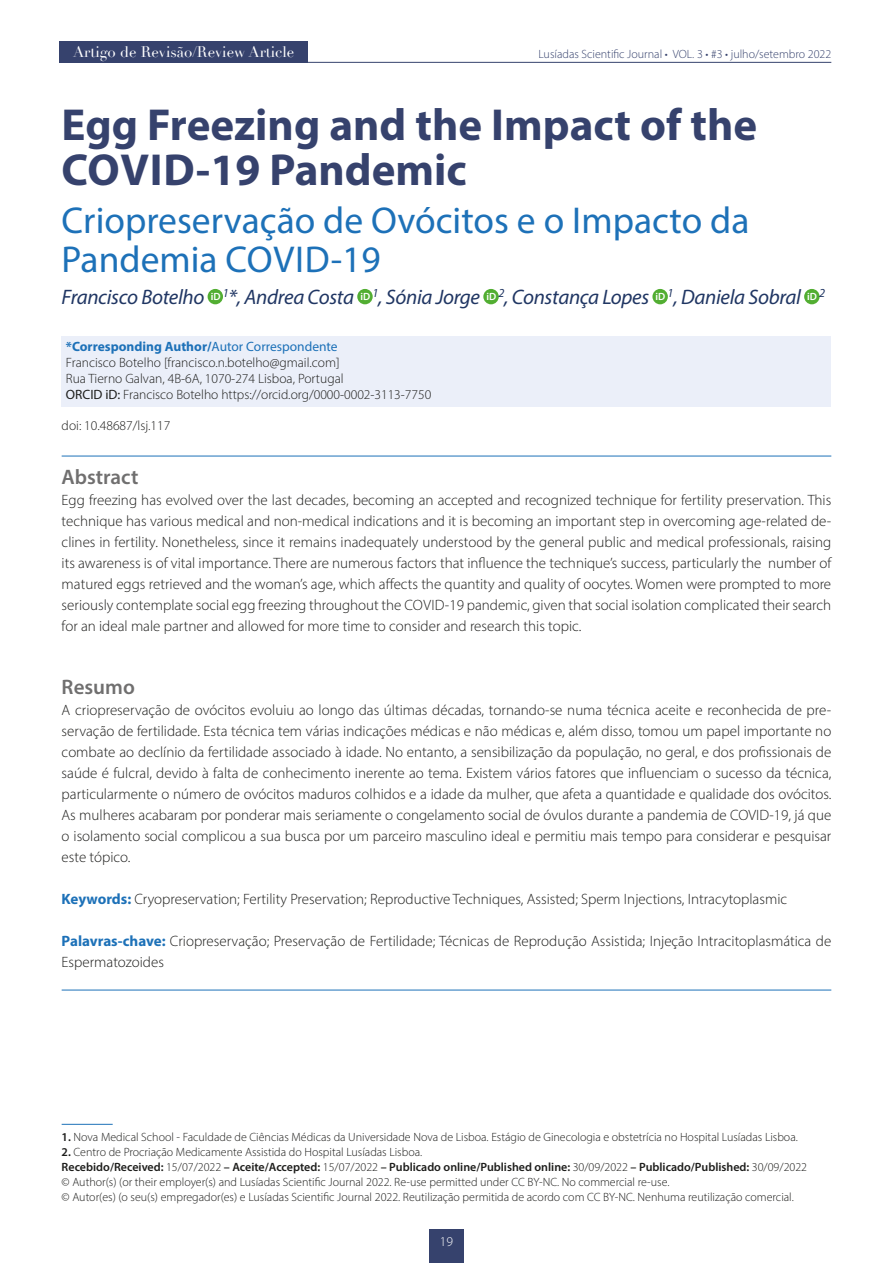
<style>
.page{position:relative;width:893px;height:1263px;background:#fff}
.page>*{position:absolute;margin:0;border:0;box-sizing:border-box;transform-origin:0 0}
.t1{font:700 45px/45px "Myriad Pro";color:#36426d}
.t2{font:37.5px/39px "Myriad Pro";color:#1d71b8}
.t3{font:italic 21px "Myriad Pro";letter-spacing:-.015em;color:#203663}
.t4{font:600 21px "Myriad Pro";color:#706f6f}
.t5{font:300 15px/21px "Myriad Pro";color:#1d1d1b;text-align:justify}
.t6{font:15px "Didot";color:#fff}
.t7{font:300 13.5px/16.2px "Myriad Pro";color:#1d1d1b}
.t8{font:300 13.5px "Myriad Pro";color:#fff}
.t9{font:300 12px/15px "Myriad Pro";color:#1d1d1b}
.t10{font:300 12px "Myriad Pro";color:#36426d}
.s1{font-weight:700;color:#1d71b8}
.s2{font-weight:400;color:#1d71b8}
.s3{font-weight:400}
.s4{font-weight:600}
</style>
<div class="page">
<hr style="left:62px;top:62px;width:769px;height:1px;background:#36426d">
<div style="left:429px;top:1229px;width:34px;height:34px;background:#36426d"></div>
<div style="left:59px;top:41px;width:248px;height:21px;background:#36426d"></div>
<div style="left:62px;top:336px;width:769px;height:22px;background:#ebeff9"></div>
<div style="left:62px;top:352px;width:769px;height:22px;background:#ebeff9"></div>
<div style="left:62px;top:369px;width:769px;height:22px;background:#ebeff9"></div>
<div style="left:62px;top:385px;width:769px;height:22px;background:#ebeff9"></div>
<hr style="left:62px;top:456px;width:769px;height:1px;background:#1d71b8">
<hr style="left:62px;top:990px;width:769px;height:1px;background:#1d71b8">
<div style="left:208px;top:289px;width:15px;height:15px;background:#52ae32;border-radius:50%"></div>
<div style="left:357px;top:289px;width:16px;height:15px;background:#52ae32;border-radius:50%"></div>
<div style="left:483px;top:289px;width:16px;height:15px;background:#52ae32;border-radius:50%"></div>
<div style="left:652px;top:289px;width:16px;height:15px;background:#52ae32;border-radius:50%"></div>
<div style="left:804px;top:289px;width:15px;height:15px;background:#52ae32;border-radius:50%"></div>
<hr style="left:62px;top:1124px;width:51px;height:1px;background:#1d71b8">
<p class="t6" style="left:73px;top:43px;width:223px">Artigo de Revisão/Review Article</p>
<p class="t10" style="left:538px;top:46px;width:294px">Lusíadas Scientific Journal • VOL. 3 • #3 • julho/setembro 2022</p>
<h1 class="t1" style="left:62px;top:101px;width:697px">Egg Freezing and the Impact of the<br>COVID‑19 Pandemic</h1>
<h2 class="t2" style="left:62px;top:200px;width:689px">Criopreservação de Ovócitos e o Impacto da<br>Pandemia COVID‑19</h2>
<h3 class="t3" style="left:62px;top:284px;width:765px">Francisco Botelho <sup>iD</sup> <sup>1</sup>*, Andrea Costa <sup>iD</sup> <sup>1</sup>, Sónia Jorge <sup>iD</sup> <sup>2</sup>, Constança Lopes <sup>iD</sup> <sup>1</sup>, Daniela Sobral <sup>iD</sup> <sup>2</sup></h3>
<p class="t7" style="left:66px;top:338px;width:367px"><span class="s1">*Corresponding Author/</span><span class="s2">Autor Correspondente<br></span>Francisco Botelho [francisco.n.botelho@gmail.com]<br>Rua Tierno Galvan, 4B‑6A, 1070‑274 Lisboa, Portugal<br><span class="s3">ORCID iD:</span> Francisco Botelho https://orcid.org/0000‑0002‑3113‑7750</p>
<p class="t7" style="left:62px;top:417px;width:110px">doi: 10.48687/lsj.117</p>
<h3 class="t4" style="left:62px;top:464px;width:78px">Abstract</h3>
<p class="t5" style="left:62px;top:490px;width:771px">Egg freezing has evolved over the last decades, becoming an accepted and recognized technique for fertility preservation. This technique has various medical and non‑medical indications and it is becoming an important step in overcoming age‑related de‑ clines in fertility. Nonetheless, since it remains inadequately understood by the general public and medical professionals, raising its awareness is of vital importance. There are numerous factors that influence the technique’s success, particularly the number of matured eggs retrieved and the woman’s age, which affects the quantity and quality of oocytes. Women were prompted to more seriously contemplate social egg freezing throughout the COVID‑19 pandemic, given that social isolation complicated their search for an ideal male partner and allowed for more time to consider and research this topic.</p>
<h3 class="t4" style="left:62px;top:674px;width:75px">Resumo</h3>
<p class="t5" style="left:62px;top:700px;width:771px">A criopreservação de ovócitos evoluiu ao longo das últimas décadas, tornando‑se numa técnica aceite e reconhecida de pre‑ servação de fertilidade. Esta técnica tem várias indicações médicas e não médicas e, além disso, tomou um papel importante no combate ao declínio da fertilidade associado à idade. No entanto, a sensibilização da população, no geral, e dos profissionais de saúde é fulcral, devido à falta de conhecimento inerente ao tema. Existem vários fatores que influenciam o sucesso da técnica, particularmente o número de ovócitos maduros colhidos e a idade da mulher, que afeta a quantidade e qualidade dos ovócitos.<br>As mulheres acabaram por ponderar mais seriamente o congelamento social de óvulos durante a pandemia de COVID‑19, já que o isolamento social complicou a sua busca por um parceiro masculino ideal e permitiu mais tempo para considerar e pesquisar este tópico.</p>
<p class="t5" style="left:62px;top:889px;width:727px"><span class="s1">Keywords:</span> Cryopreservation; Fertility Preservation; Reproductive Techniques, Assisted; Sperm Injections, Intracytoplasmic</p>
<p class="t5" style="left:62px;top:931px;width:771px"><span class="s1">Palavras‑chave:</span> Criopreservação; Preservação de Fertilidade; Técnicas de Reprodução Assistida; Injeção Intracitoplasmática de<br>Espermatozoides</p>
<p class="t9" style="left:62px;top:1130px;width:738px"><span class="s4">1.</span> Nova Medical School ‑ Faculdade de Ciências Médicas da Universidade Nova de Lisboa. Estágio de Ginecologia e obstetrícia no Hospital Lusíadas Lisboa.</p>
<p class="t9" style="left:62px;top:1145px;width:747px"><span class="s4">2.</span> Centro de Procriação Medicamente Assistida do Hospital Lusíadas Lisboa.<br><span class="s4">Recebido/Received:</span> 15/07/2022 <span class="s4">– Aceite/Accepted:</span> 15/07/2022 <span class="s4">– Publicado online/Published online:</span> 30/09/2022 <span class="s4">– Publicado/Published:</span> 30/09/2022 © Author(s) (or their employer(s) and Lusíadas Scientific Journal 2022. Re‑use permitted under CC BY‑NC. No commercial re‑use.<br>© Autor(es) (o seu(s) empregador(es) e Lusíadas Scientific Journal 2022. Reutilização permitida de acordo com CC BY‑NC. Nenhuma reutilização comercial.</p>
<p class="t8" style="left:440px;top:1233px;width:15px">19</p>
</div>
